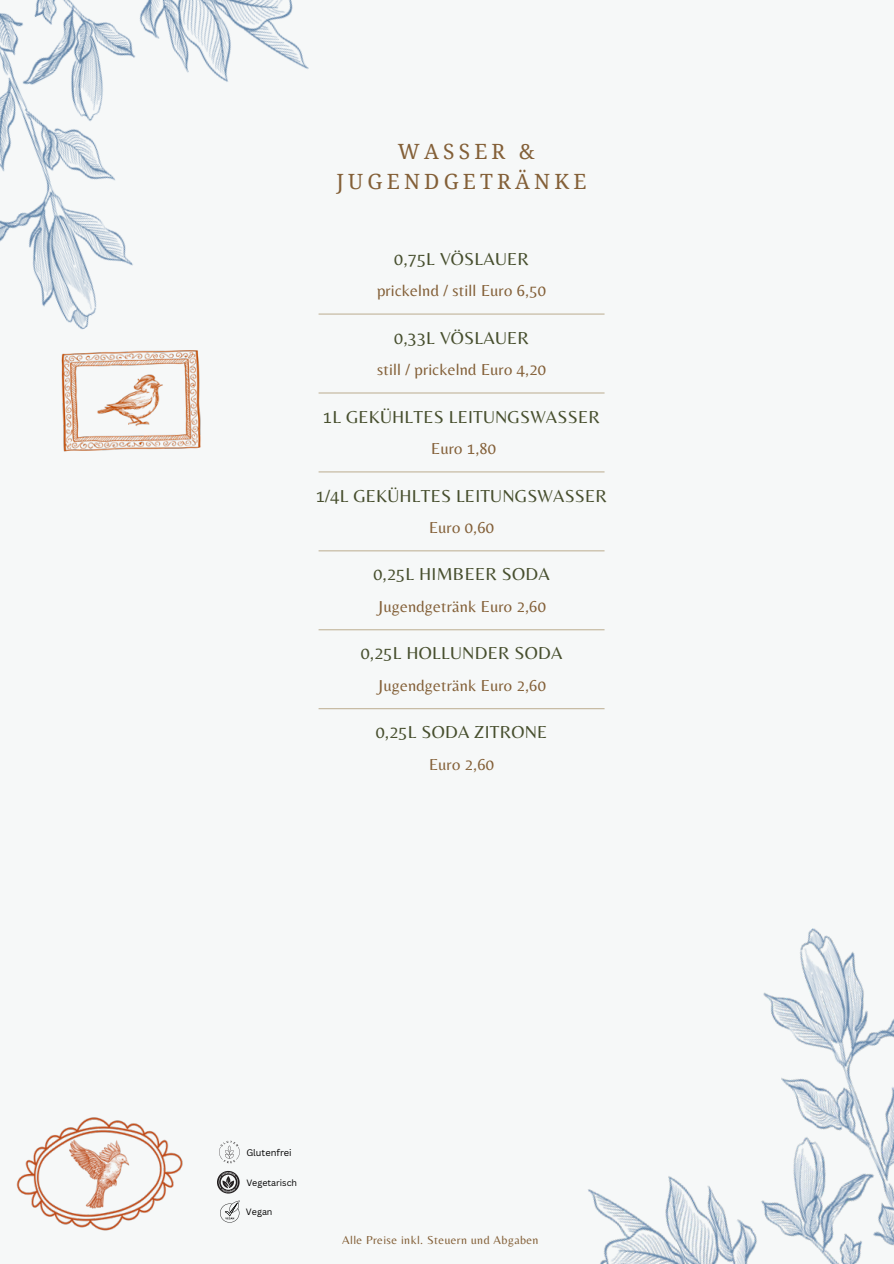
<style>
.page{position:relative;width:894px;height:1264px;background:#fff}
.page>*{position:absolute;margin:0;border:0;box-sizing:border-box;transform-origin:0 0}
.t1{font:21px/29.2px "Droid Serif";letter-spacing:.2em;color:#835f37;text-align:center}
.t2{font:18px "Belleza";letter-spacing:.01em;color:#474f2e}
.t3{font:16.5px "Belleza";letter-spacing:.01em;color:#835f37}
.t4{font:12px "Belleza";letter-spacing:.035em;color:#835f37}
.t5{font:9.3px "Canva Sans";color:#000}
.t6{font:9px "Canva Sans";color:#000}
</style>
<div class="page">
<div style="left:0;top:0;width:893px;height:1263px;background:#f6f8f8"></div>
<img style="left:0;top:0;width:403px;height:330px">
<img style="left:588px;top:928px;width:305px;height:335px">
<img style="left:61px;top:350px;width:140px;height:102px">
<img style="left:16px;top:1117px;width:167px;height:114px">
<hr style="left:318px;top:313px;width:286px;height:1px;background:#c2b59b">
<hr style="left:318px;top:550px;width:286px;height:1px;background:#c2b59b">
<hr style="left:318px;top:629px;width:286px;height:1px;background:#c2b59b">
<hr style="left:318px;top:392px;width:286px;height:1px;background:#c2b59b">
<hr style="left:318px;top:471px;width:286px;height:1px;background:#c2b59b">
<hr style="left:318px;top:708px;width:286px;height:1px;background:#c2b59b">
<svg style="left:217px;top:1170px;width:22px;height:23px"></svg>
<svg style="left:219px;top:1140px;width:21px;height:23px"></svg>
<svg style="left:220px;top:1200px;width:19px;height:22px"></svg>
<p class="t1" style="left:336px;top:137px;width:251px">WASSER &amp;<br>JUGENDGETRÄNKE</p>
<p class="t2" style="left:394px;top:248px;width:136px">0,75L VÖSLAUER</p>
<p class="t3" style="left:377px;top:281px;width:170px">prickelnd / still Euro 6,50</p>
<p class="t2" style="left:394px;top:327px;width:136px">0,33L VÖSLAUER</p>
<p class="t3" style="left:377px;top:360px;width:170px">still / prickelnd Euro 4,20</p>
<p class="t2" style="left:323px;top:406px;width:278px">1L GEKÜHLTES LEITUNGSWASSER</p>
<p class="t3" style="left:431px;top:439px;width:66px">Euro 1,80</p>
<p class="t2" style="left:316px;top:485px;width:292px">1/4L GEKÜHLTES LEITUNGSWASSER</p>
<p class="t3" style="left:429px;top:517px;width:66px">Euro 0,60</p>
<p class="t2" style="left:373px;top:563px;width:178px">0,25L HIMBEER SODA</p>
<p class="t3" style="left:377px;top:596px;width:170px">Jugendgetränk Euro 2,60</p>
<p class="t2" style="left:360px;top:642px;width:203px">0,25L HOLLUNDER SODA</p>
<p class="t3" style="left:377px;top:675px;width:170px">Jugendgetränk Euro 2,60</p>
<p class="t2" style="left:375px;top:721px;width:173px">0,25L SODA ZITRONE</p>
<p class="t3" style="left:429px;top:754px;width:66px">Euro 2,60</p>
<p class="t5" style="left:246px;top:1145px;width:47px">Glutenfrei</p>
<p class="t6" style="left:246px;top:1176px;width:52px">Vegetarisch</p>
<p class="t6" style="left:246px;top:1205px;width:28px">Vegan</p>
<p class="t4" style="left:342px;top:1232px;width:198px">Alle Preise inkl. Steuern und Abgaben</p>
</div>
